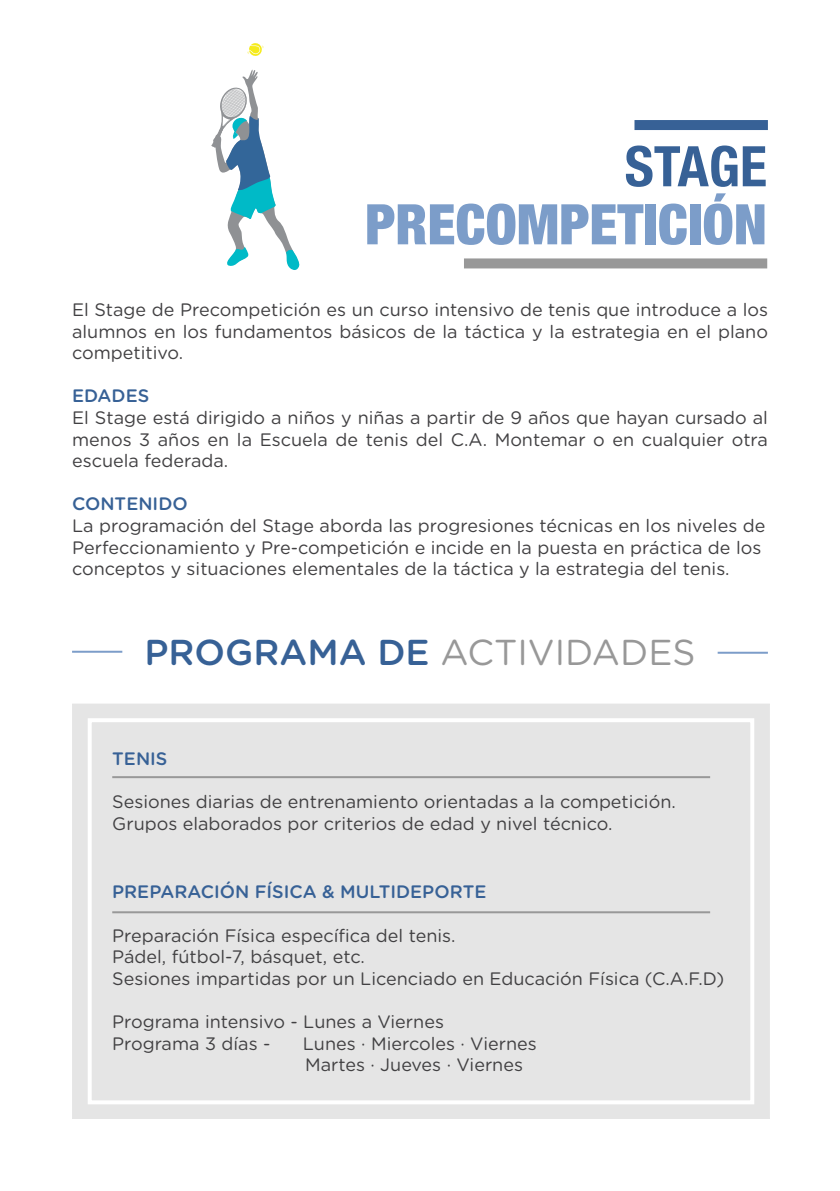
<style>
.page{position:relative;width:840px;height:1191px;background:#fff}
.page>*{position:absolute;margin:0;border:0;box-sizing:border-box;transform-origin:0 0}
.t1{font:900 condensed 56px "Helvetica Neue";color:#7c9dc9}
.t2{font:700 condensed 56px "Helvetica Neue";color:#376196}
.t3{font:36px "Gotham Rounded";color:#989898}
.t4{font:18px/21.6px "Gotham Rounded";color:#414042}
.t5{font:500 18px "Gotham Rounded";color:#376196}
.s1{font-weight:500;color:#376196}
</style>
<div class="page">
<div style="left:634px;top:120px;width:133px;height:10px;background:#376196"></div>
<div style="left:463px;top:258px;width:303px;height:10px;background:#989898"></div>
<svg style="left:211px;top:69px;width:89px;height:201px"></svg>
<svg style="left:247px;top:43px;width:16px;height:13px"></svg>
<hr style="left:72px;top:650px;width:50px;height:2px;background:#7c9dc9">
<hr style="left:717px;top:651px;width:50px;height:2px;background:#7c9dc9">
<div style="left:72px;top:703px;width:698px;height:416px;background:#e5e5e5"></div>
<div style="left:88px;top:718px;width:665px;height:386px;border:4px solid #fff"></div>
<hr style="left:112px;top:776px;width:597px;height:2px;background:#989898">
<hr style="left:112px;top:911px;width:597px;height:2px;background:#989898">
<h1 class="t2" style="left:624px;top:120px;width:144px">STAGE</h1>
<h1 class="t1" style="left:365px;top:178px;width:403px">PRECOMPETICIÓN</h1>
<p class="t4" style="left:72px;top:298px;width:697px;text-align:justify">El Stage de Precompetición es un curso intensivo de tenis que introduce a los alumnos en los fundamentos básicos de la táctica y la estrategia en el plano competitivo.</p>
<p class="t5" style="left:72px;top:383px;width:79px">EDADES</p>
<p class="t4" style="left:72px;top:406px;width:697px;text-align:justify">El Stage está dirigido a niños y niñas a partir de 9 años que hayan cursado al menos 3 años en la Escuela de tenis del C.A. Montemar o en cualquier otra escuela federada.</p>
<p class="t5" style="left:72px;top:491px;width:117px">CONTENIDO</p>
<p class="t4" style="left:72px;top:514px;width:694px">La programación del Stage aborda las progresiones técnicas en los niveles de<br>Perfeccionamiento y Pre-competición e incide en la puesta en práctica de los conceptos y situaciones elementales de la táctica y la estrategia del tenis.</p>
<h2 class="t3" style="left:144px;top:627px;width:552px"><span class="s1">PROGRAMA DE</span> ACTIVIDADES</h2>
<p class="t5" style="left:112px;top:746px;width:57px">TENIS</p>
<p class="t4" style="left:112px;top:790px;width:564px">Sesiones diarias de entrenamiento orientadas a la competición.<br>Grupos elaborados por criterios de edad y nivel técnico.</p>
<p class="t5" style="left:112px;top:879px;width:375px">PREPARACIÓN FÍSICA &amp; MULTIDEPORTE</p>
<p class="t4" style="left:112px;top:923px;width:613px">Preparación Física específica del tenis.<br>Pádel, fútbol-7, básquet, etc.<br>Sesiones impartidas por un Licenciado en Educación Física (C.A.F.D)</p>
<p class="t4" style="left:112px;top:1010px;width:333px">Programa intensivo - Lunes a Viernes<br>Programa 3 días -</p>
<p class="t4" style="left:302px;top:1031px;width:235px">Lunes · Miercoles · Viernes<br>Martes · Jueves · Viernes</p>
</div>
